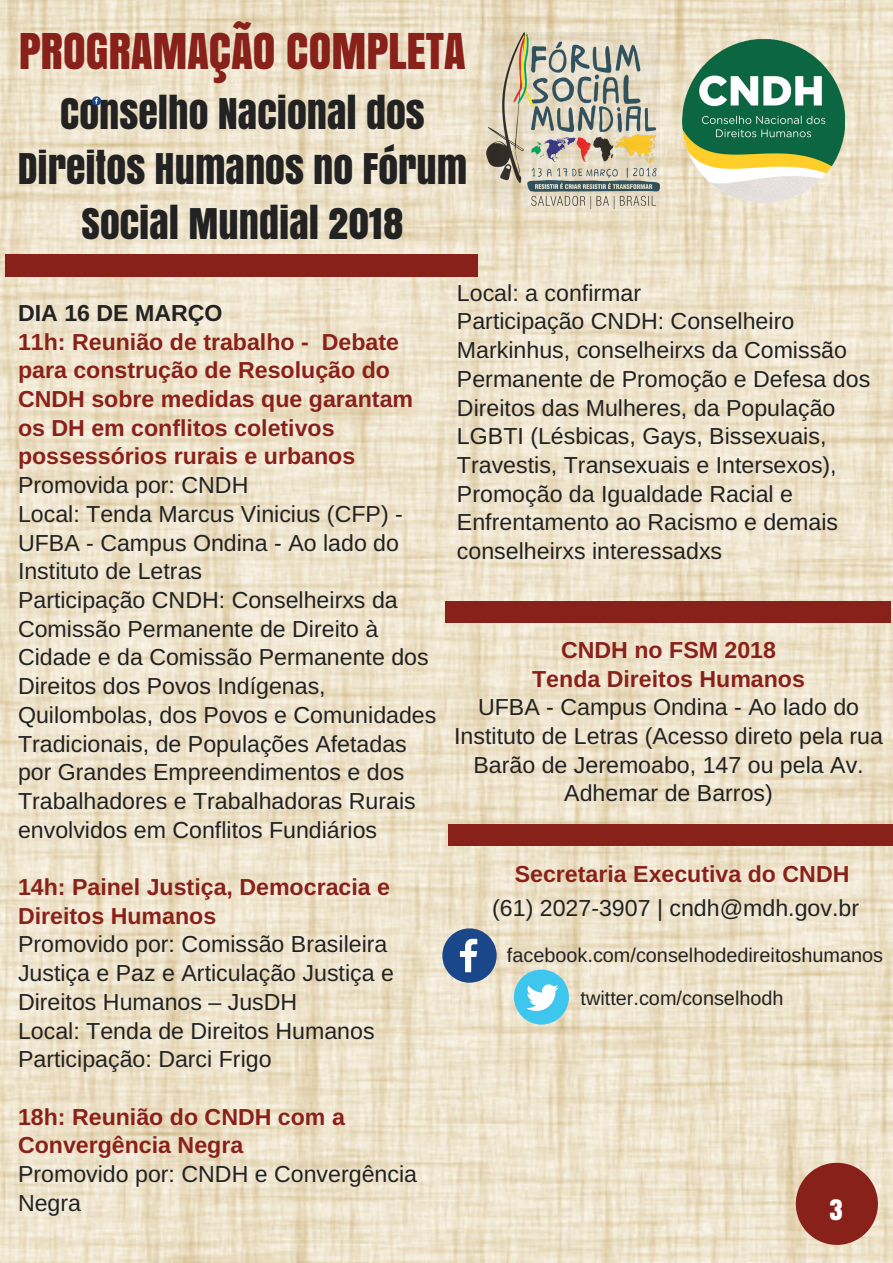
<style>
.page{position:relative;width:893px;height:1263px;background:#fff}
.page>*{position:absolute;margin:0;border:0;box-sizing:border-box;transform-origin:0 0}
.t1{font:46.35px "Anton";color:#89211b}
.t2{font:39.75px/55.1px "Anton";color:#222;text-align:center}
.t3{font:26.47px "Anton";color:#fff}
.t4{font:23.17px/28.7px "Arimo";color:#222}
.t5{font:700 23.17px/28.7px "Arimo";color:#89211b}
.t6{font:700 23.17px "Arimo";color:#222}
.t7{font:19.88px/42.8px "Arimo";color:#222}
</style>
<div class="page">
<img style="left:0;top:0;width:893px;height:1263px">
<div style="left:5px;top:254px;width:472px;height:23px;background:#89211b"></div>
<div style="left:446px;top:601px;width:445px;height:21px;background:#89211b"></div>
<img style="left:486px;top:33px;width:174px;height:175px">
<svg style="left:796px;top:1163px;width:82px;height:82px;background:#9d493f"></svg>
<div style="left:448px;top:824px;width:445px;height:22px;background:#89211b"></div>
<svg style="left:92px;top:96px;width:9px;height:10px"></svg>
<svg style="left:442px;top:928px;width:55px;height:55px;background:#627da4"></svg>
<div style="left:514px;top:969px;width:55px;height:55px;background:#3fc6ee;border-radius:50%"></div>
<svg style="left:526px;top:984px;width:33px;height:27px"></svg>
<img style="left:682px;top:40px;width:162px;height:162px">
<h1 class="t1" style="left:19px;top:16px;width:448px">PROGRAMAÇÃO COMPLETA</h1>
<h2 class="t2" style="left:18px;top:85px;width:451px">CONSELHO NACIONAL DOS<br>DIREITOS HUMANOS NO FÓRUM<br>SOCIAL MUNDIAL 2018</h2>
<p class="t6" style="left:18px;top:300px;width:206px">DIA 16 DE MARÇO</p>
<p class="t5" style="left:18px;top:327px;width:397px">11h: Reunião de trabalho - Debate para construção de Resolução do<br>CNDH sobre medidas que garantam os DH em conflitos coletivos possessórios rurais e urbanos</p>
<p class="t4" style="left:18px;top:471px;width:420px">Promovida por: CNDH<br>Local: Tenda Marcus Vinicius (CFP) - UFBA - Campus Ondina - Ao lado do Instituto de Letras<br>Participação CNDH: Conselheirxs da Comissão Permanente de Direito à Cidade e da Comissão Permanente dos Direitos dos Povos Indígenas, Quilombolas, dos Povos e Comunidades Tradicionais, de Populações Afetadas por Grandes Empreendimentos e dos Trabalhadores e Trabalhadoras Rurais envolvidos em Conflitos Fundiários</p>
<p class="t5" style="left:18px;top:873px;width:374px">14h: Painel Justiça, Democracia e<br>Direitos Humanos</p>
<p class="t4" style="left:18px;top:930px;width:377px">Promovido por: Comissão Brasileira<br>Justiça e Paz e Articulação Justiça e<br>Direitos Humanos – JusDH<br>Local: Tenda de Direitos Humanos<br>Participação: Darci Frigo</p>
<p class="t5" style="left:18px;top:1102px;width:328px">18h: Reunião do CNDH com a<br>Convergência Negra</p>
<p class="t4" style="left:18px;top:1160px;width:401px">Promovido por: CNDH e Convergência<br>Negra</p>
<p class="t4" style="left:457px;top:278px;width:415px">Local: a confirmar<br>Participação CNDH: Conselheiro Markinhus, conselheirxs da Comissão Permanente de Promoção e Defesa dos Direitos das Mulheres, da População LGBTI (Lésbicas, Gays, Bissexuais, Travestis, Transexuais e Intersexos), Promoção da Igualdade Racial e Enfrentamento ao Racismo e demais conselheirxs interessadxs</p>
<p class="t5" style="left:532px;top:635px;width:274px;text-align:center">CNDH no FSM 2018<br>Tenda Direitos Humanos</p>
<p class="t4" style="left:454px;top:693px;width:430px;text-align:center">UFBA - Campus Ondina - Ao lado do<br>Instituto de Letras (Acesso direto pela rua<br>Barão de Jeremoabo, 147 ou pela Av.<br>Adhemar de Barros)</p>
<p class="t5" style="left:515px;top:859px;width:336px">Secretaria Executiva do CNDH</p>
<p class="t4" style="left:492px;top:893px;width:368px">(61) 2027-3907 | cndh@mdh.gov.br</p>
<p class="t7" style="left:581px;top:933px;width:304px;text-indent:-74px">facebook.com/conselhodedireitoshumanos twitter.com/conselhodh</p>
<p class="t3" style="left:830px;top:1190px;width:15px">3</p>
</div>
